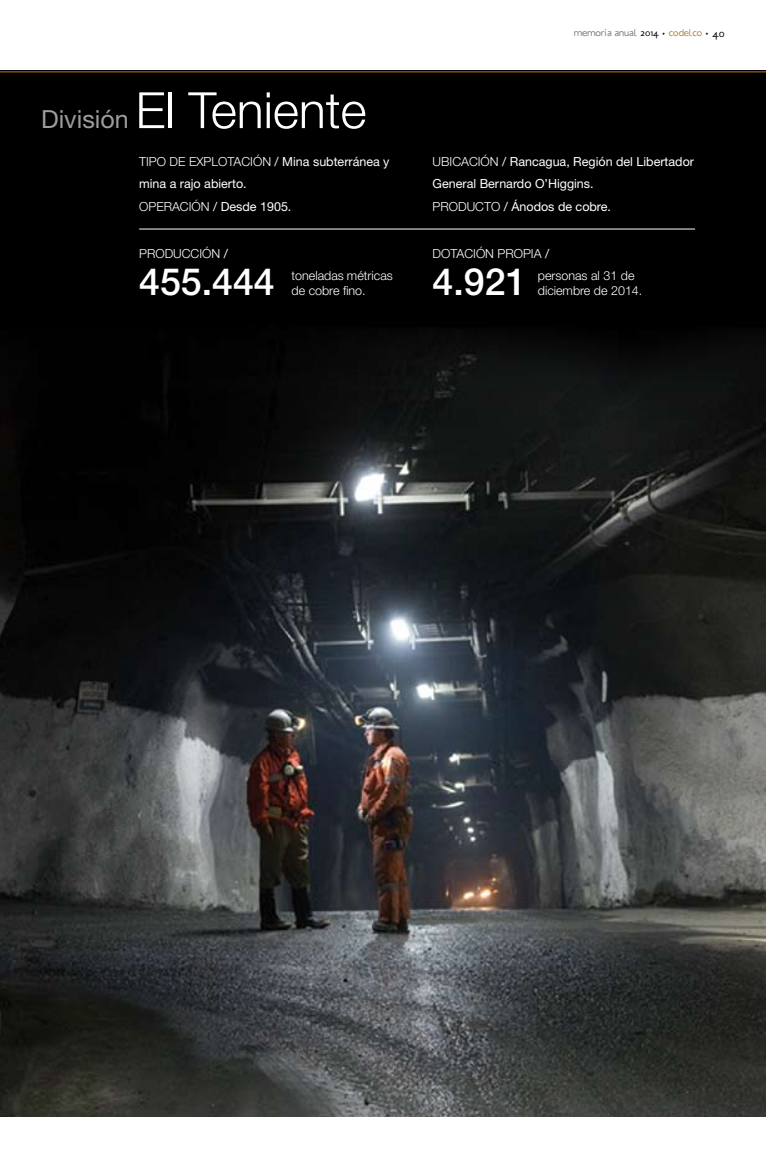
<style>
.page{position:relative;width:766px;height:1170px;background:#fff}
.page>*{position:absolute;margin:0;border:0;box-sizing:border-box;transform-origin:0 0}
.t1{font:300 50px "Helvetica Neue";color:#fff}
.t2{font:500 37.5px "Helvetica Neue";color:#fff}
.t3{font:12.5px/22.5px "Helvetica Neue";color:#fff}
.t4{font:300 12.5px/15px "Helvetica Neue";color:#fff}
.t5{font:300 11.25px "Ubahn";color:#707173}
.s1{color:#000}
.s2{font-size:18.75px;color:#000}
.s3{color:#b37d39}
.s4{font-size:12.5px;color:#000}
.s5{font-weight:400;font-size:25px;color:#9c9d9f}
.s6{font-weight:300}
.s7{font-weight:400}
</style>
<div class="page">
<img style="left:0;top:72px;width:765px;height:1044px">
<hr style="left:0;top:71px;width:765px;height:1px;background:#a05c08">
<hr style="left:139px;top:229px;width:555px;height:1px;background:#fff">
<p class="t5" style="left:574px;top:27px;width:152px">memoria anual <span class="s1">2014</span> <span class="s2">·</span> <span class="s3">codelco</span> <span class="s2">·</span> <span class="s4">40</span></p>
<h1 class="t1" style="left:41px;top:80px;width:327px"><span class="s5">División</span> El Teniente</h1>
<p class="t3" style="left:139px;top:150px;width:252px"><span class="s6">TIPO DE EXPLOTACIÓN</span> / Mina subterránea y mina a rajo abierto.<br><span class="s6">OPERACIÓN</span> / Desde 1905.</p>
<p class="t3" style="left:432px;top:150px;width:263px"><span class="s6">UBICACIÓN</span> / Rancagua, Región del Libertador<br>General Bernardo O’Higgins.<br><span class="s6">PRODUCTO</span> / Ánodos de cobre.</p>
<p class="t4" style="left:139px;top:245px;width:90px">PRODUCCIÓN <span class="s7">/</span></p>
<h2 class="t2" style="left:139px;top:259px;width:137px">455.444</h2>
<p class="t4" style="left:291px;top:268px;width:103px">toneladas métricas de cobre fino.</p>
<p class="t4" style="left:432px;top:245px;width:118px">DOTACIÓN PROPIA <span class="s7">/</span></p>
<h2 class="t2" style="left:432px;top:259px;width:95px">4.921</h2>
<p class="t4" style="left:537px;top:268px;width:106px">personas al 31 de diciembre de 2014.</p>
</div>
